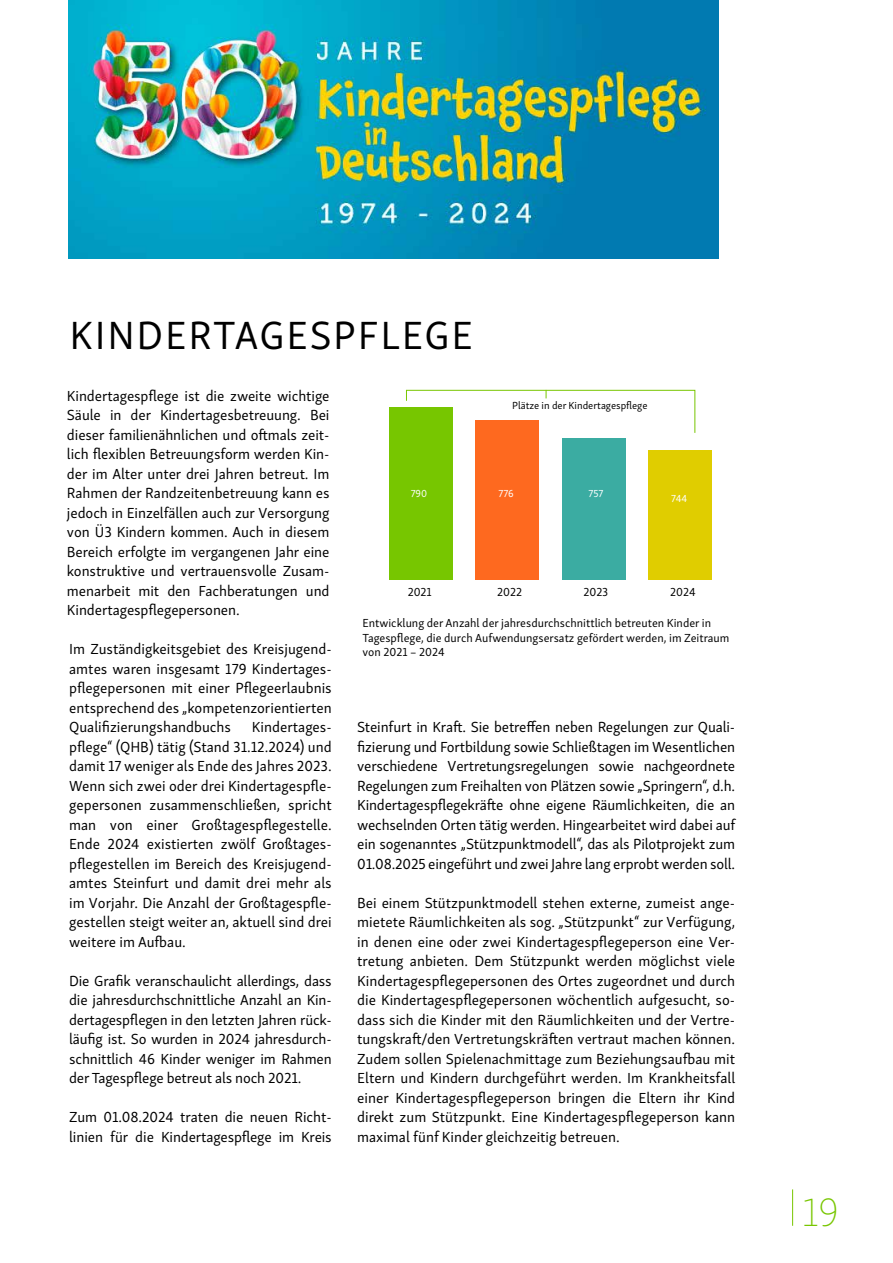
<style>
.page{position:relative;width:893px;height:1263px;background:#fff}
.page>*{position:absolute;margin:0;border:0;box-sizing:border-box;transform-origin:0 0}
.t1{font:100 40.65px "Skolar Sans Latn";color:#78c600}
.t2{font:40.5px "Skolar Sans Latn";letter-spacing:.045em;color:#000}
.t3{font:15px/19.5px "Skolar Sans Latn";letter-spacing:-.005em;color:#000;text-align:justify}
.t4{font:12px/14.4px "Skolar Sans Latn";color:#000}
.t5{font:10.5px "Skolar Sans Latn";color:#000}
.t6{font:10.5px "Skolar Sans Latn";color:#fff}
</style>
<div class="page">
<hr style="left:792px;top:1189px;width:1px;height:37px;background:#78c600">
<img style="left:68px;top:0;width:650px;height:258px">
<div style="left:389px;top:407px;width:63px;height:173px;background:#77c600"></div>
<div style="left:475px;top:420px;width:64px;height:160px;background:#fe691f"></div>
<div style="left:562px;top:438px;width:63px;height:142px;background:#3baca2"></div>
<div style="left:649px;top:450px;width:63px;height:130px;background:#e0cd00"></div>
<svg style="left:406px;top:390px;width:290px;height:44px"></svg>
<h2 class="t2" style="left:70px;top:305px;width:405px">KINDERTAGESPFLEGE</h2>
<p class="t3" style="left:67px;top:385px;width:264px">Kindertagespflege ist die zweite wichtige Säule in der Kindertagesbetreuung. Bei dieser familienähnlichen und oftmals zeit&shy;lich flexiblen Betreuungsform werden Kin&shy;der im Alter unter drei Jahren betreut. Im Rahmen der Randzeitenbetreuung kann es jedoch in Einzelfällen auch zur Versorgung von Ü3 Kindern kommen. Auch in diesem Bereich erfolgte im vergangenen Jahr eine konstruktive und vertrauensvolle Zusam&shy;menarbeit mit den Fachberatungen und Kindertagespflegepersonen.</p>
<p class="t3" style="left:69px;top:638px;width:264px">Im Zuständigkeitsgebiet des Kreisjugend&shy;amtes waren insgesamt 179 Kindertages&shy;pflegepersonen mit einer Pflegeerlaubnis entsprechend des „kompetenzorientierten Qualifizierungshandbuchs</p>
<p class="t5" style="left:512px;top:398px;width:137px">Plätze in der Kindertagespflege</p>
<p class="t6" style="left:411px;top:486px;width:18px">790</p>
<p class="t6" style="left:498px;top:486px;width:17px">776</p>
<p class="t6" style="left:588px;top:486px;width:16px">757</p>
<p class="t6" style="left:671px;top:490px;width:18px">744</p>
<p class="t4" style="left:408px;top:583px;width:26px">2021</p>
<p class="t4" style="left:497px;top:583px;width:26px">2022</p>
<p class="t4" style="left:583px;top:583px;width:26px">2023</p>
<p class="t4" style="left:670px;top:583px;width:27px">2024</p>
<p class="t4" style="left:362px;top:615px;width:368px">Entwicklung der Anzahl der jahresdurchschnittlich betreuten Kinder in<br>Tagespflege, die durch Aufwendungsersatz gefördert werden, im Zeitraum von 2021 – 2024</p>
<p class="t3" style="left:357px;top:716px;width:380px">Steinfurt in Kraft. Sie betreffen neben Regelungen zur Quali&shy;fizierung und Fortbildung sowie Schließtagen im Wesentlichen verschiedene Vertretungsregelungen sowie nachgeordnete Regelungen zum Freihalten von Plätzen sowie „Springern“, d.h.<br>Kindertagespflegekräfte ohne eigene Räumlichkeiten, die an wechselnden Orten tätig werden. Hingearbeitet wird dabei auf ein sogenanntes „Stützpunktmodell“, das als Pilotprojekt zum 01.08.2025 eingeführt und zwei Jahre lang erprobt werden soll.</p>
<p class="t3" style="left:357px;top:892px;width:380px">Bei einem Stützpunktmodell stehen externe, zumeist ange&shy;mietete Räumlichkeiten als sog. „Stützpunkt“ zur Verfügung, in denen eine oder zwei Kindertagespflegeperson eine Ver&shy;tretung anbieten. Dem Stützpunkt werden möglichst viele Kindertagespflegepersonen des Ortes zugeordnet und durch die Kindertagespflegepersonen wöchentlich aufgesucht, so&shy;dass sich die Kinder mit den Räumlichkeiten und der Vertre&shy;tungskraft/den Vertretungskräften vertraut machen können.<br>Zudem sollen Spielenachmittage zum Beziehungsaufbau mit Eltern und Kindern durchgeführt werden. Im Krankheitsfall einer Kindertagespflegeperson bringen die Eltern ihr Kind direkt zum Stützpunkt. Eine Kindertagespflegeperson kann maximal fünf Kinder gleichzeitig betreuen.</p>
<p class="t3" style="left:69px;top:716px;width:264px;text-indent:183px">Kindertages&shy;pflege“ (QHB) tätig (Stand 31.12.2024) und damit 17 weniger als Ende des Jahres 2023.<br>Wenn sich zwei oder drei Kindertagespfle&shy;gepersonen zusammenschließen, spricht man von einer Großtagespflegestelle.<br>Ende 2024 existierten zwölf Großtages&shy;pflegestellen im Bereich des Kreisjugend&shy;amtes Steinfurt und damit drei mehr als im Vorjahr. Die Anzahl der Großtagespfle&shy;gestellen steigt weiter an, aktuell sind drei weitere im Aufbau.</p>
<p class="t3" style="left:69px;top:970px;width:264px">Die Grafik veranschaulicht allerdings, dass die jahresdurchschnittliche Anzahl an Kin&shy;dertagespflegen in den letzten Jahren rück&shy;läufig ist. So wurden in 2024 jahresdurch&shy;schnittlich 46 Kinder weniger im Rahmen der Tagespflege betreut als noch 2021.</p>
<p class="t3" style="left:69px;top:1106px;width:264px">Zum 01.08.2024 traten die neuen Richt&shy;linien für die Kindertagespflege im Kreis</p>
<h1 class="t1" style="left:802px;top:1183px;width:38px">19</h1>
</div>
